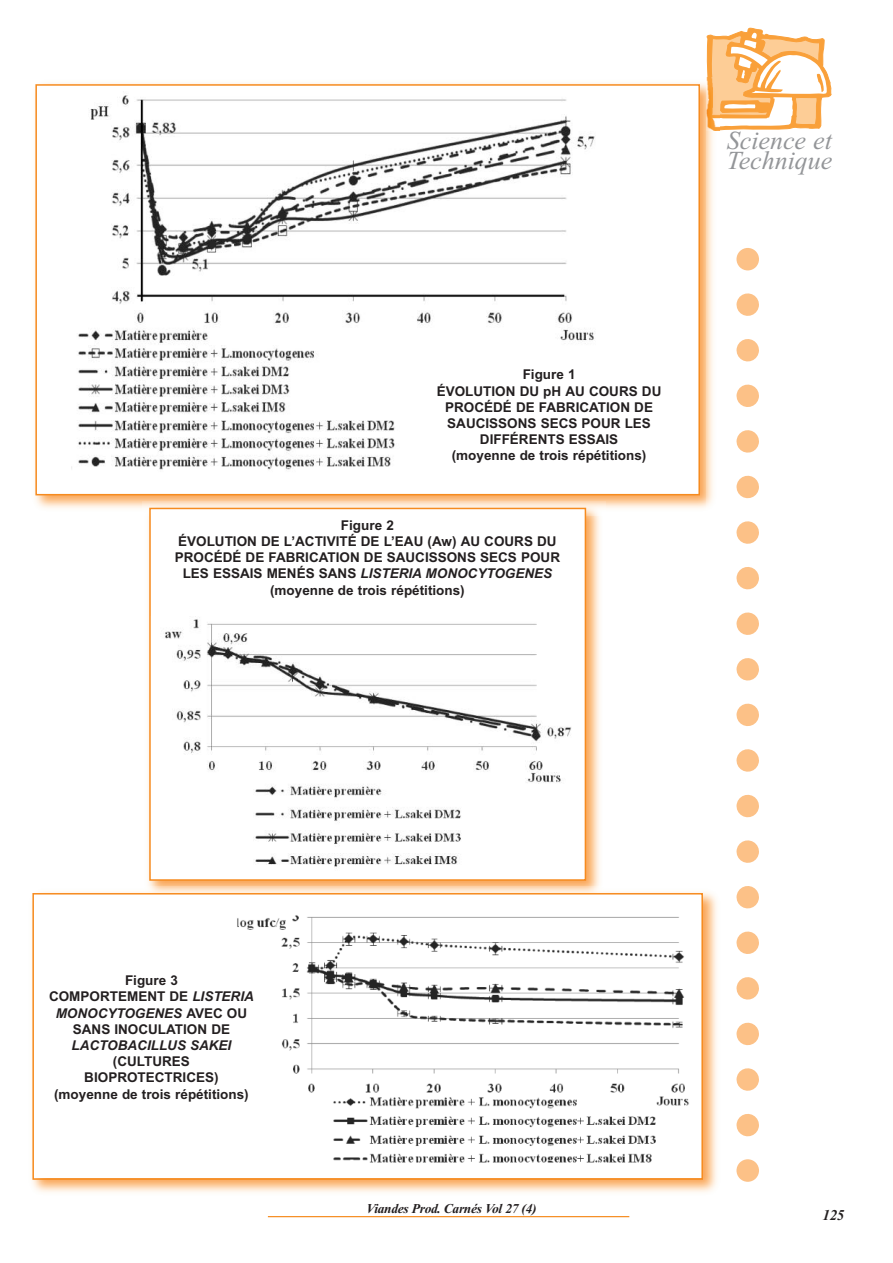
<style>
.page{position:relative;width:893px;height:1263px;background:#fff}
.page>*{position:absolute;margin:0;border:0;box-sizing:border-box;transform-origin:0 0}
.t1{font:italic 25.95px/20.1px "Times New Roman";color:#939598}
.t2{font:italic 700 15px "Times New Roman";color:#231f20}
.t3{font:700 13.5px/16.2px "Arial";color:#231f20;text-align:center}
.t4{font:italic 700 13.5px "Times New Roman";letter-spacing:-.025em;color:#231f20}
.t5{font:italic 700 13.5px "Arial";color:#231f20}
.s1{font-style:italic}
</style>
<div class="page">
<hr style="left:268px;top:1216px;width:361px;height:1px;background:#f68b1f">
<svg style="left:736px;top:248px;width:23px;height:889px"></svg>
<svg style="left:736px;top:1159px;width:23px;height:23px"></svg>
<svg style="left:707px;top:28px;width:125px;height:103px"></svg>
<img style="left:35px;top:77px;width:684px;height:431px">
<div style="left:37px;top:86px;width:661px;height:408px;background:#fff"></div>
<img style="left:71px;top:95px;width:524px;height:375px">
<div style="left:35px;top:84px;width:665px;height:411px;border:2px solid #f68b1f"></div>
<div style="left:431px;top:368px;width:236px;height:98px;background:#fff"></div>
<img style="left:142px;top:501px;width:464px;height:385px">
<div style="left:151px;top:509px;width:434px;height:370px;background:#fff"></div>
<img style="left:165px;top:619px;width:406px;height:248px">
<div style="left:149px;top:508px;width:437px;height:373px;border:2px solid #f68b1f"></div>
<img style="left:32px;top:886px;width:685px;height:306px">
<div style="left:34px;top:894px;width:667px;height:284px;background:#fff"></div>
<img style="left:237px;top:915px;width:452px;height:248px">
<div style="left:32px;top:893px;width:671px;height:287px;border:2px solid #f68b1f"></div>
<div style="left:47px;top:974px;width:209px;height:163px;background:#fff"></div>
<h1 class="t1" style="left:727px;top:130px;width:107px">Science et<br>Technique</h1>
<p class="t3" style="left:437px;top:367px;width:226px">Figure 1<br>ÉVOLUTION DU pH AU COURS DU<br>PROCÉDÉ DE FABRICATION DE<br>SAUCISSONS SECS POUR LES<br>DIFFÉRENTS ESSAIS<br>(moyenne de trois répétitions)</p>
<p class="t3" style="left:175px;top:517px;width:387px">Figure 2<br>ÉVOLUTION DE L’ACTIVITÉ DE L’EAU (Aw) AU COURS DU PROCÉDÉ DE FABRICATION DE SAUCISSONS SECS POUR LES ESSAIS MENÉS SANS <span class="s1">LISTERIA MONOCYTOGENES </span>(moyenne de trois répétitions)</p>
<p class="t3" style="left:49px;top:972px;width:206px">Figure 3<br>COMPORTEMENT DE <span class="s1">LISTERIA<br>MONOCYTOGENES</span> AVEC OU<br>SANS INOCULATION DE</p>
<p class="t5" style="left:72px;top:1037px;width:161px">LACTOBACILLUS SAKEI</p>
<p class="t3" style="left:54px;top:1053px;width:196px">(CULTURES<br>BIOPROTECTRICES) (moyenne de trois répétitions)</p>
<p class="t4" style="left:367px;top:1201px;width:172px">Viandes Prod. Carnés Vol 27 (4)</p>
<p class="t2" style="left:823px;top:1206px;width:23px">125</p>
</div>
